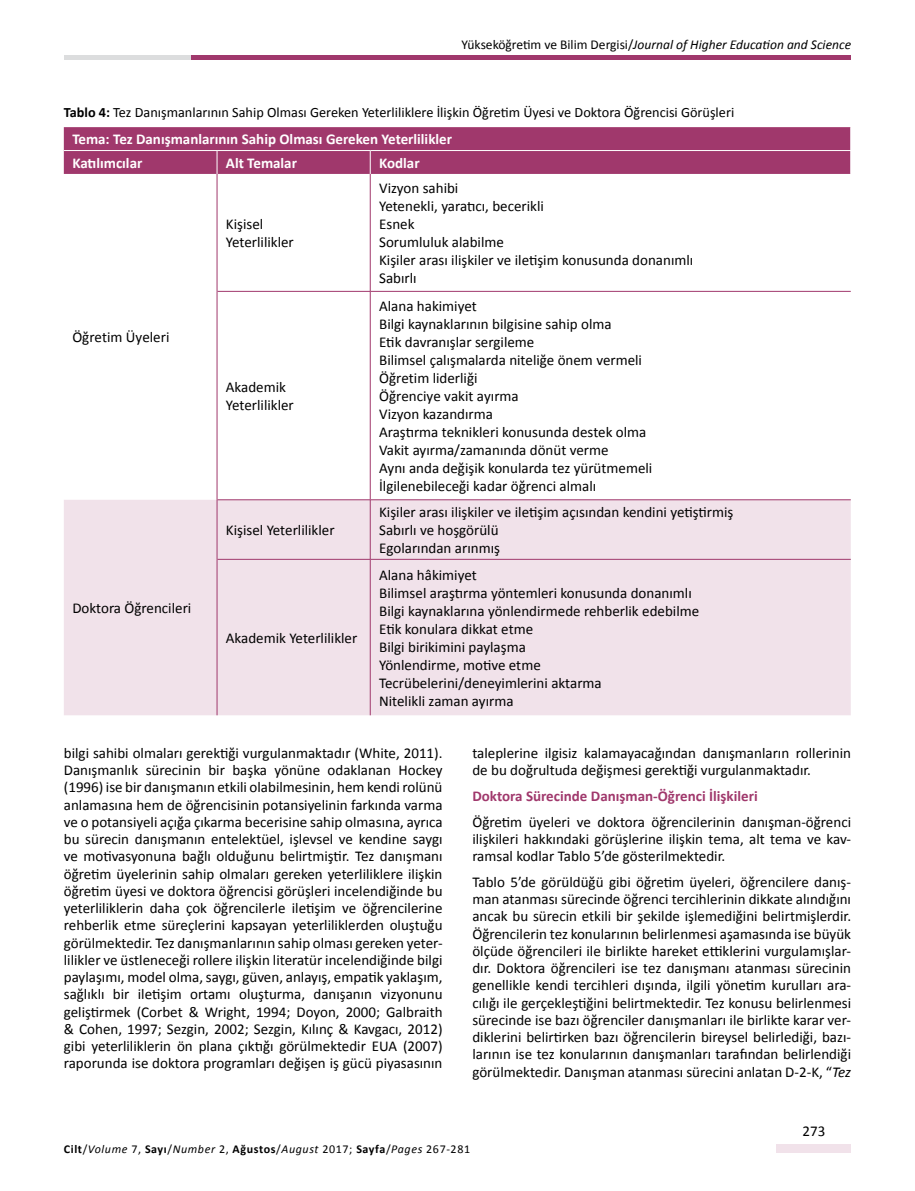
<style>
.page{position:relative;width:915px;height:1191px;background:#fff}
.page>*{position:absolute;margin:0;border:0;box-sizing:border-box;transform-origin:0 0}
.t1{font:15px/17.2px "Calibri";color:#000}
.t2{font:700 15px/23.7px "Calibri";color:#fff}
.t3{font:700 15px "Calibri";color:#a0386c}
.t4{font:14.25px "Calibri";color:#000}
.t5{font:italic 13.5px "Calibri";color:#000}
.t6{font:italic 12px "Calibri";letter-spacing:.05em;color:#000}
.s1{font-style:normal}
.s2{font-weight:700}
.s3{font-style:italic}
.s4{font-weight:700;font-style:normal}
</style>
<div class="page">
<div style="left:776px;top:1144px;width:74px;height:8px;background:#f1e2ea"></div>
<div style="left:64px;top:55px;width:132px;height:5px;background:#dcddde"></div>
<div style="left:191px;top:55px;width:659px;height:5px;background:#a0386c"></div>
<div style="left:64px;top:500px;width:786px;height:215px;background:#f1e2ea"></div>
<hr style="left:216px;top:174px;width:1px;height:117px;background:#a0386c">
<hr style="left:370px;top:174px;width:1px;height:117px;background:#a0386c">
<hr style="left:216px;top:291px;width:1px;height:209px;background:#a0386c">
<hr style="left:370px;top:291px;width:1px;height:208px;background:#a0386c">
<hr style="left:216px;top:500px;width:1px;height:59px;background:#a0386c">
<hr style="left:370px;top:500px;width:1px;height:59px;background:#a0386c">
<hr style="left:216px;top:559px;width:1px;height:156px;background:#a0386c">
<hr style="left:370px;top:559px;width:1px;height:156px;background:#a0386c">
<div style="left:64px;top:127px;width:787px;height:47px;background:#a0386c"></div>
<hr style="left:217px;top:291px;width:153px;height:1px;background:#a0386c">
<hr style="left:370px;top:291px;width:480px;height:1px;background:#a0386c">
<hr style="left:217px;top:499px;width:153px;height:1px;background:#a0386c">
<hr style="left:370px;top:499px;width:480px;height:1px;background:#a0386c">
<hr style="left:217px;top:559px;width:153px;height:1px;background:#a0386c">
<hr style="left:370px;top:559px;width:480px;height:1px;background:#a0386c">
<p class="t5" style="left:461px;top:36px;width:391px"><span class="s1">Yükseköğretim ve Bilim Dergisi/</span>Journal of Higher Education and Science</p>
<p class="t4" style="left:64px;top:103px;width:671px"><span class="s2">Tablo 4:</span> Tez Danışmanlarının Sahip Olması Gereken Yeterliliklere İlişkin Öğretim Üyesi ve Doktora Öğrencisi Görüşleri</p>
<p class="t2" style="left:72px;top:127px;width:381px">Tema: Tez Danışmanlarının Sahip Olması Gereken Yeterlilikler<br>Katılımcılar</p>
<p class="t2" style="left:226px;top:151px;width:73px">Alt Temalar</p>
<p class="t2" style="left:379px;top:151px;width:42px">Kodlar</p>
<p class="t1" style="left:72px;top:329px;width:99px">Öğretim Üyeleri</p>
<p class="t1" style="left:72px;top:599px;width:120px">Doktora Öğrencileri</p>
<p class="t1" style="left:226px;top:215px;width:69px;line-height:18px">Kişisel<br>Yeterlilikler</p>
<p class="t1" style="left:226px;top:378px;width:69px;line-height:18px">Akademik<br>Yeterlilikler</p>
<p class="t1" style="left:226px;top:521px;width:110px">Kişisel Yeterlilikler</p>
<p class="t1" style="left:226px;top:629px;width:133px">Akademik Yeterlilikler</p>
<p class="t1" style="left:379px;top:179px;width:315px;line-height:18px">Vizyon sahibi<br>Yetenekli, yaratıcı, becerikli<br>Esnek<br>Sorumluluk alabilme<br>Kişiler arası ilişkiler ve iletişim konusunda donanımlı<br>Sabırlı</p>
<p class="t1" style="left:379px;top:297px;width:274px;line-height:18px">Alana hakimiyet<br>Bilgi kaynaklarının bilgisine sahip olma<br>Etik davranışlar sergileme<br>Bilimsel çalışmalarda niteliğe önem vermeli<br>Öğretim liderliği<br>Öğrenciye vakit ayırma<br>Vizyon kazandırma<br>Araştırma teknikleri konusunda destek olma<br>Vakit ayırma/zamanında dönüt verme<br>Aynı anda değişik konularda tez yürütmemeli<br>İlgilenebileceği kadar öğrenci almalı</p>
<p class="t1" style="left:379px;top:503px;width:355px;line-height:18px">Kişiler arası ilişkiler ve iletişim açısından kendini yetiştirmiş<br>Sabırlı ve hoşgörülü<br>Egolarından arınmış</p>
<p class="t1" style="left:379px;top:566px;width:321px;line-height:18px">Alana hâkimiyet<br>Bilimsel araştırma yöntemleri konusunda donanımlı Bilgi kaynaklarına yönlendirmede rehberlik edebilme Etik konulara dikkat etme<br>Bilgi birikimini paylaşma<br>Yönlendirme, motive etme Tecrübelerini/deneyimlerini aktarma<br>Nitelikli zaman ayırma</p>
<p class="t1" style="left:64px;top:744px;width:380px;text-align:justify">bilgi sahibi olmaları gerektiği vurgulanmaktadır (White, 2011).<br>Danışmanlık sürecinin bir başka yönüne odaklanan Hockey (1996) ise bir danışmanın etkili olabilmesinin, hem kendi rolünü anlamasına hem de öğrencisinin potansiyelinin farkında varma ve o potansiyeli açığa çıkarma becerisine sahip olmasına, ayrıca bu sürecin danışmanın entelektüel, işlevsel ve kendine saygı ve motivasyonuna bağlı olduğunu belirtmiştir. Tez danışmanı öğretim üyelerinin sahip olmaları gereken yeterliliklere ilişkin öğretim üyesi ve doktora öğrencisi görüşleri incelendiğinde bu yeterliliklerin daha çok öğrencilerle iletişim ve öğrencilerine rehberlik etme süreçlerini kapsayan yeterliliklerden oluştuğu görülmektedir. Tez danışmanlarının sahip olması gereken yeter&shy;lilikler ve üstleneceği rollere ilişkin literatür incelendiğinde bilgi paylaşımı, model olma, saygı, güven, anlayış, empatik yaklaşım, sağlıklı bir iletişim ortamı oluşturma, danışanın vizyonunu geliştirmek (Corbet &amp; Wright, 1994; Doyon, 2000; Galbraith &amp; Cohen, 1997; Sezgin, 2002; Sezgin, Kılınç &amp; Kavgacı, 2012) gibi yeterliliklerin ön plana çıktığı görülmektedir EUA (2007) raporunda ise doktora programları değişen iş gücü piyasasının</p>
<p class="t1" style="left:472px;top:744px;width:380px">taleplerine ilgisiz kalamayacağından danışmanların rollerinin de bu doğrultuda değişmesi gerektiği vurgulanmaktadır.</p>
<p class="t3" style="left:472px;top:786px;width:287px">Doktora Sürecinde Danışman-Öğrenci İlişkileri</p>
<p class="t1" style="left:472px;top:813px;width:380px;text-align:justify">Öğretim üyeleri ve doktora öğrencilerinin danışman-öğrenci ilişkileri hakkındaki görüşlerine ilişkin tema, alt tema ve kav&shy;ramsal kodlar Tablo 5’de gösterilmektedir.</p>
<p class="t1" style="left:472px;top:873px;width:380px;text-align:justify">Tablo 5’de görüldüğü gibi öğretim üyeleri, öğrencilere danış&shy;man atanması sürecinde öğrenci tercihlerinin dikkate alındığını ancak bu sürecin etkili bir şekilde işlemediğini belirtmişlerdir.<br>Öğrencilerin tez konularının belirlenmesi aşamasında ise büyük ölçüde öğrencileri ile birlikte hareket ettiklerini vurgulamışlar&shy;dır. Doktora öğrencileri ise tez danışmanı atanması sürecinin genellikle kendi tercihleri dışında, ilgili yönetim kurulları ara&shy;cılığı ile gerçekleştiğini belirtmektedir. Tez konusu belirlenmesi sürecinde ise bazı öğrenciler danışmanları ile birlikte karar ver&shy;diklerini belirtirken bazı öğrencilerin bireysel belirlediği, bazı&shy;larının ise tez konularının danışmanları tarafından belirlendiği görülmektedir. Danışman atanması sürecini anlatan D-2-K, “<span class="s3">Tez</span></p>
<p class="t1" style="left:802px;top:1122px;width:24px">273</p>
<p class="t6" style="left:64px;top:1140px;width:407px"><span class="s4">Cilt</span><span class="s1">/</span>Volume <span class="s1">7,</span> <span class="s4">Sayı</span><span class="s1">/</span>Number <span class="s1">2,</span> <span class="s4">Ağustos</span><span class="s1">/</span>August <span class="s1">2017;</span> <span class="s4">Sayfa</span><span class="s1">/</span>Pages <span class="s1">267-281</span></p>
</div>
